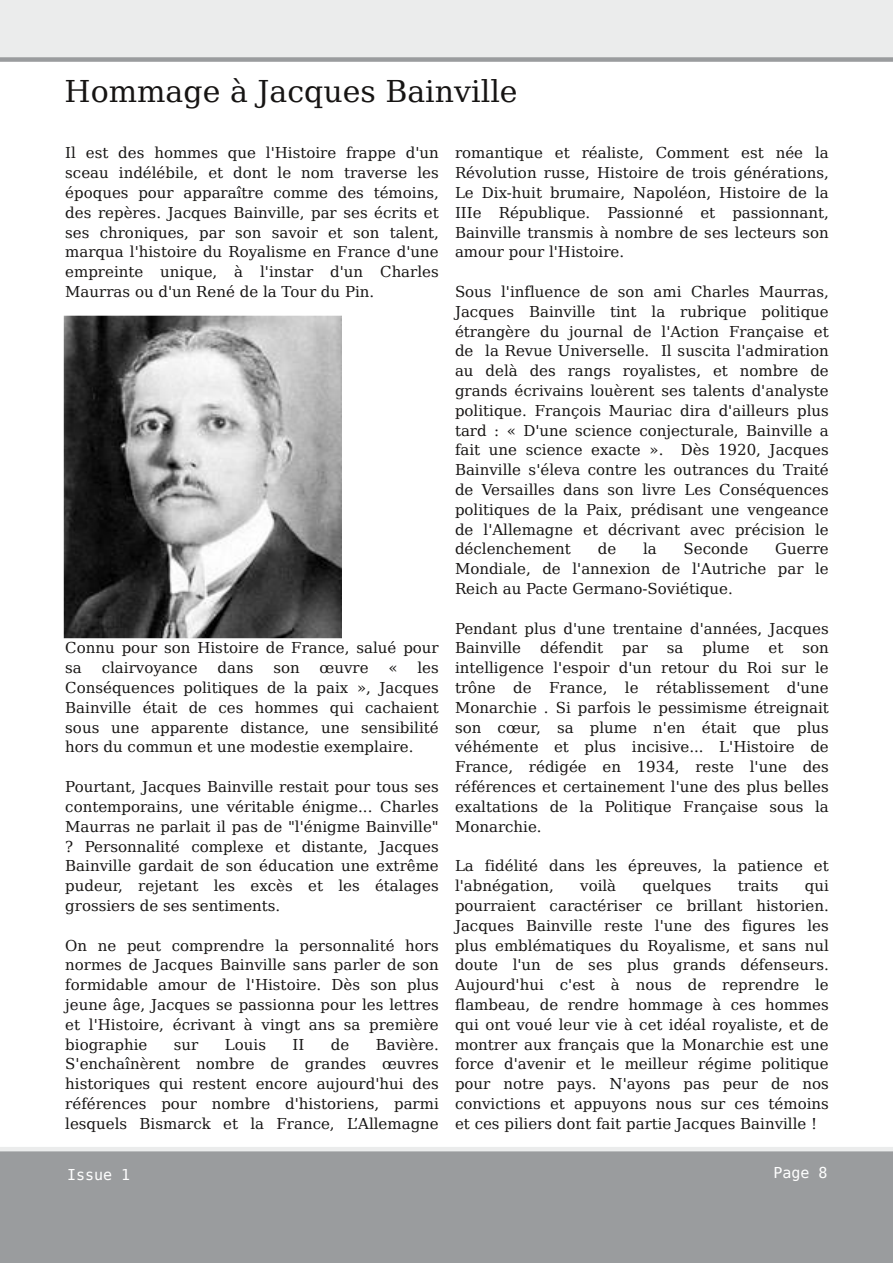
<style>
.page{position:relative;width:893px;height:1263px;background:#fff}
.page>*{position:absolute;margin:0;border:0;box-sizing:border-box;transform-origin:0 0}
.t1{font:30px "Bitstream Vera Serif";color:#161413}
.t2{font:15px/19.8px "Bitstream Vera Serif";color:#161413;text-align:justify}
.t3{font:15px "Bitstream Vera Sans Mono";color:#fff}
</style>
<div class="page">
<div style="left:0;top:1147px;width:893px;height:116px;background:#9a9c9e"></div>
<svg style="left:0;top:0;width:893px;height:62px;background:#e5e6e6"></svg>
<img style="left:64px;top:316px;width:277px;height:322px">
<h1 class="t1" style="left:64px;top:74px;width:455px">Hommage à Jacques Bainville</h1>
<p class="t2" style="left:65px;top:143px;width:375px">Il est des hommes que l'Histoire frappe d'un sceau indélébile, et dont le nom traverse les époques pour apparaître comme des témoins, des repères. Jacques Bainville, par ses écrits et ses chroniques, par son savoir et son talent, marqua l'histoire du Royalisme en France d'une empreinte unique, à l'instar d'un Charles Maurras ou d'un René de la Tour du Pin.</p>
<p class="t2" style="left:455px;top:143px;width:375px">romantique et réaliste, Comment est née la Révolution russe, Histoire de trois générations, Le Dix-huit brumaire, Napoléon, Histoire de la IIIe République. Passionné et passionnant, Bainville transmis à nombre de ses lecteurs son amour pour l'Histoire.</p>
<p class="t2" style="left:455px;top:282px;width:375px">Sous l'influence de son ami Charles Maurras, Jacques Bainville tint la rubrique politique étrangère du journal de l'Action Française et de la Revue Universelle. Il suscita l'admiration au delà des rangs royalistes, et nombre de grands écrivains louèrent ses talents d'analyste politique. François Mauriac dira d'ailleurs plus tard : « D'une science conjecturale, Bainville a fait une science exacte ». Dès 1920, Jacques Bainville s'éleva contre les outrances du Traité de Versailles dans son livre Les Conséquences politiques de la Paix, prédisant une vengeance de l'Allemagne et décrivant avec précision le déclenchement</p>
<p class="t2" style="left:598px;top:539px;width:20px">de</p>
<p class="t2" style="left:643px;top:539px;width:15px">la</p>
<p class="t2" style="left:684px;top:539px;width:66px">Seconde</p>
<p class="t2" style="left:455px;top:539px;width:375px;text-indent:320px">Guerre Mondiale, de l'annexion de l'Autriche par le Reich au Pacte Germano-Soviétique.</p>
<p class="t2" style="left:455px;top:619px;width:375px">Pendant plus d'une trentaine d'années, Jacques<br>Bainville</p>
<p class="t2" style="left:65px;top:638px;width:375px">Connu pour son Histoire de France, salué pour sa</p>
<p class="t2" style="left:540px;top:638px;width:64px">défendit</p>
<p class="t2" style="left:622px;top:638px;width:27px">par</p>
<p class="t2" style="left:667px;top:638px;width:18px">sa</p>
<p class="t2" style="left:702px;top:638px;width:49px">plume</p>
<p class="t2" style="left:769px;top:638px;width:16px">et</p>
<p class="t2" style="left:455px;top:638px;width:375px;text-indent:347px">son intelligence l'espoir d'un retour du Roi sur le trône de France, le rétablissement d'une Monarchie . Si parfois le pessimisme étreignait son cœur, sa plume n'en était que plus véhémente et plus incisive... L'Histoire de France, rédigée en 1934, reste l'une des références et certainement l'une des plus belles exaltations de la Politique Française sous la Monarchie.</p>
<p class="t2" style="left:455px;top:856px;width:375px">La fidélité dans les épreuves, la patience et l'abnégation,</p>
<p class="t2" style="left:65px;top:658px;width:375px;text-indent:352px">les Conséquences politiques de la paix », Jacques Bainville était de ces hommes qui cachaient sous une apparente distance, une sensibilité hors du commun et une modestie exemplaire.</p>
<p class="t2" style="left:65px;top:777px;width:375px">Pourtant, Jacques Bainville restait pour tous ses contemporains, une véritable énigme... Charles Maurras ne parlait il pas de "l'énigme Bainville" ? Personnalité complexe et distante, Jacques Bainville gardait de son éducation une extrême pudeur, rejetant les excès et les étalages grossiers de ses sentiments.</p>
<p class="t2" style="left:65px;top:935px;width:375px">On ne peut comprendre la personnalité hors normes de Jacques Bainville sans parler de son formidable amour de l'Histoire. Dès son plus jeune âge, Jacques se passionna pour les lettres et l'Histoire, écrivant à vingt ans sa première biographie</p>
<p class="t2" style="left:102px;top:658px;width:97px">clairvoyance</p>
<p class="t2" style="left:218px;top:658px;width:37px">dans</p>
<p class="t2" style="left:273px;top:658px;width:28px">son</p>
<p class="t2" style="left:320px;top:658px;width:51px">œuvre</p>
<p class="t2" style="left:388px;top:658px;width:11px">«</p>
<p class="t2" style="left:580px;top:876px;width:38px">voilà</p>
<p class="t2" style="left:643px;top:876px;width:70px">quelques</p>
<p class="t2" style="left:738px;top:876px;width:42px">traits</p>
<p class="t2" style="left:455px;top:876px;width:375px;text-indent:350px">qui pourraient caractériser ce brillant historien.<br>Jacques Bainville reste l'une des figures les plus emblématiques du Royalisme, et sans nul doute l'un de ses plus grands défenseurs.<br>Aujourd'hui c'est à nous de reprendre le flambeau, de rendre hommage à ces hommes qui ont voué leur vie à cet idéal royaliste, et de montrer aux français que la Monarchie est une force d'avenir et le meilleur régime politique pour notre pays. N'ayons pas peur de nos convictions et appuyons nous sur ces témoins et ces piliers dont fait partie Jacques Bainville !</p>
<p class="t2" style="left:65px;top:1034px;width:375px;text-indent:311px">Bavière.<br>S'enchaînèrent nombre de grandes œuvres historiques qui restent encore aujourd'hui des références pour nombre d'historiens, parmi lesquels Bismarck et la France, L’Allemagne</p>
<p class="t2" style="left:174px;top:1034px;width:26px">sur</p>
<p class="t2" style="left:225px;top:1034px;width:43px">Louis</p>
<p class="t2" style="left:293px;top:1034px;width:13px">II</p>
<p class="t2" style="left:331px;top:1034px;width:20px">de</p>
<p class="t3" style="left:67px;top:1166px;width:65px">Issue 1</p>
<p class="t3" style="left:773px;top:1164px;width:56px">Page 8</p>
</div>
